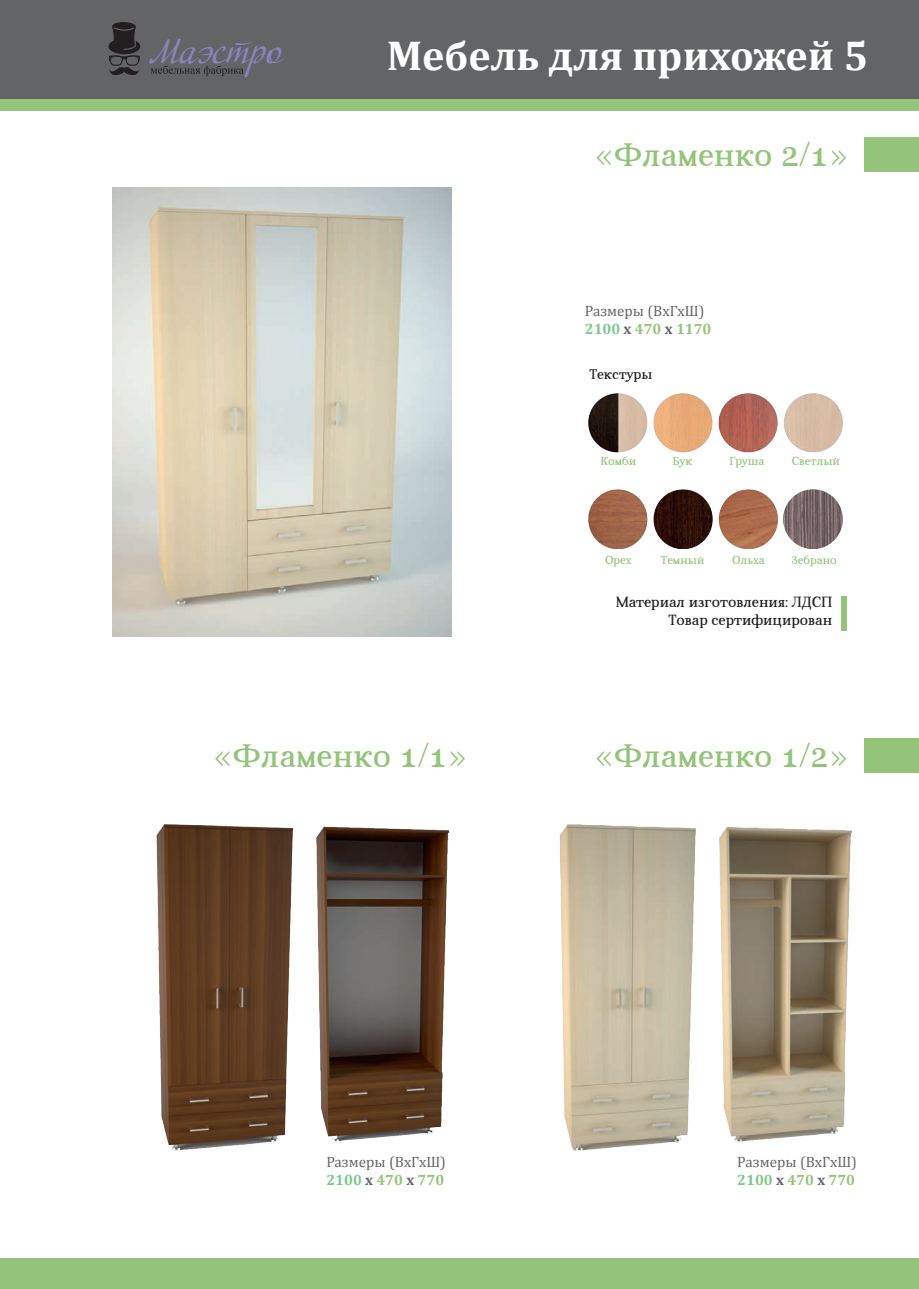
<style>
.page{position:relative;width:919px;height:1289px;background:#fff}
.page>*{position:absolute;margin:0;border:0;box-sizing:border-box;transform-origin:0 0}
.t1{font:700 42px "Cambria";color:#fff}
.t2{font:35.7px "Adventure";color:#8983be}
.t3{font:33px "Aver";color:#94c479}
.t4{font:15px/18px "Cambria";color:#626465}
.t5{font:15px/18px "Aver";color:#231f20;text-align:right}
.t6{font:14.25px "Aver";color:#231f20}
.t7{font:11.85px "Aver";color:#94c479}
.s1{font-weight:700;color:#7dc689}
.s2{font-weight:700}
.s3{font-weight:700;color:#94c479}
</style>
<div class="page">
<div style="left:13px;top:0;width:905px;height:100px;background:#626465"></div>
<div style="left:13px;top:100px;width:905px;height:11px;background:#94c479"></div>
<div style="left:864px;top:138px;width:54px;height:34px;background:#94c479"></div>
<div style="left:864px;top:738px;width:54px;height:34px;background:#94c479"></div>
<div style="left:13px;top:1258px;width:905px;height:30px;background:#94c479"></div>
<img style="left:588px;top:489px;width:190px;height:59px">
<img style="left:588px;top:393px;width:255px;height:60px">
<img style="left:112px;top:187px;width:339px;height:449px">
<div style="left:841px;top:596px;width:6px;height:34px;background:#94c479"></div>
<img style="left:156px;top:824px;width:138px;height:327px">
<img style="left:559px;top:824px;width:137px;height:327px">
<img style="left:316px;top:826px;width:134px;height:317px">
<img style="left:719px;top:827px;width:134px;height:316px">
<svg style="left:108px;top:22px;width:32px;height:53px"></svg>
<svg style="left:151px;top:66px;width:93px;height:10px"></svg>
<img style="left:783px;top:489px;width:60px;height:59px">
<div style="left:0;top:0;width:13px;height:100px;background:#626465"></div>
<div style="left:0;top:100px;width:13px;height:11px;background:#94c479"></div>
<div style="left:0;top:1258px;width:13px;height:30px;background:#94c479"></div>
<h2 class="t2" style="left:150px;top:30px;width:134px">Маэстро</h2>
<h1 class="t1" style="left:386px;top:26px;width:483px">Мебель для прихожей 5</h1>
<h3 class="t3" style="left:596px;top:137px;width:253px">«Фламенко 2/1»</h3>
<p class="t4" style="left:584px;top:301px;width:128px">Размеры (ВхГхШ)<br><span class="s1">2100</span> <span class="s2">х</span> <span class="s3">470</span> <span class="s2">х</span> <span class="s3">1170</span></p>
<p class="t6" style="left:589px;top:366px;width:65px">Текстуры</p>
<p class="t7" style="left:600px;top:455px;width:37px">Комби</p>
<p class="t7" style="left:672px;top:455px;width:21px">Бук</p>
<p class="t7" style="left:729px;top:455px;width:36px">Груша</p>
<p class="t7" style="left:791px;top:455px;width:50px">Светлый</p>
<p class="t7" style="left:605px;top:553px;width:28px">Орех</p>
<p class="t7" style="left:660px;top:553px;width:45px">Темный</p>
<p class="t7" style="left:732px;top:553px;width:34px">Ольха</p>
<p class="t7" style="left:791px;top:553px;width:47px">Зебрано</p>
<p class="t5" style="left:616px;top:593px;width:217px">Материал изготовления: ЛДСП<br>Товар сертифицирован</p>
<h3 class="t3" style="left:214px;top:737px;width:253px">«Фламенко 1/1»</h3>
<h3 class="t3" style="left:596px;top:737px;width:253px">«Фламенко 1/2»</h3>
<p class="t4" style="left:326px;top:1152px;width:121px">Размеры (ВхГхШ)<br><span class="s1">2100</span> <span class="s2">х</span> <span class="s3">470</span> <span class="s2">х</span> <span class="s3">770</span></p>
<p class="t4" style="left:737px;top:1152px;width:121px">Размеры (ВхГхШ)<br><span class="s1">2100</span> <span class="s2">х</span> <span class="s3">470</span> <span class="s2">х</span> <span class="s3">770</span></p>
</div>
